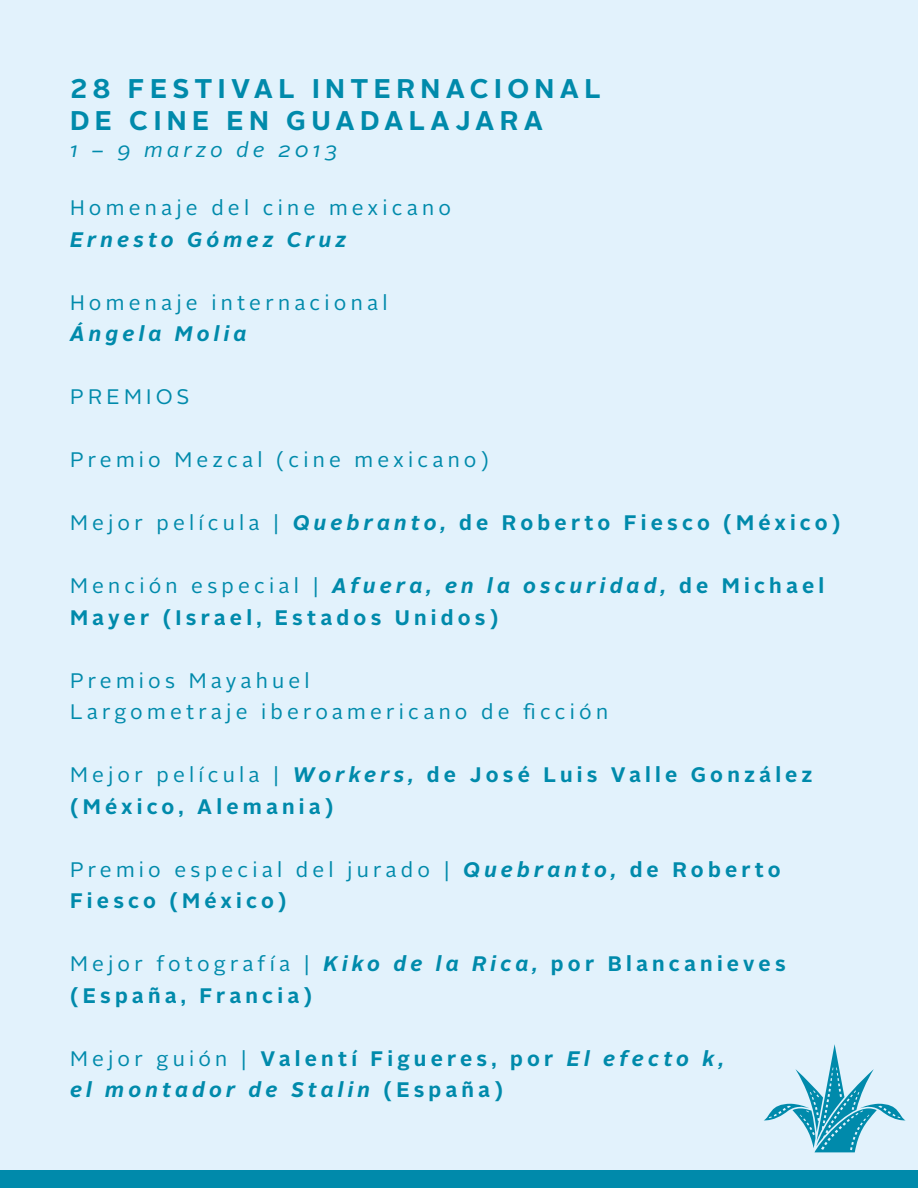
<style>
.page{position:relative;width:918px;height:1188px;background:#e2f2fc}
.page>*{position:absolute;margin:0;border:0;box-sizing:border-box;transform-origin:0 0}
.t1{font:700 27px/31.5px "Alright Sans";letter-spacing:.2em;color:#008aab}
.t2{font:700 21px/31.5px "Alright Sans";letter-spacing:.2em;color:#008aab}
.t3{font:21px/31.5px "Alright Sans";letter-spacing:.2em;color:#008aab}
.t4{font:italic 700 21px/31.5px "Alright Sans";letter-spacing:.2em;color:#008aab}
.t5{font:italic 21px "Alright Sans";letter-spacing:.2em;color:#008aab}
.s1{font-weight:400}
.s2{font-style:italic}
.s3{font-weight:700;font-style:italic}
.s4{font-weight:700}
.s5{font-weight:400;font-style:normal}
.s6{font-style:normal}
</style>
<div class="page">
<svg style="left:764px;top:1044px;width:142px;height:108px"></svg>
<div style="left:0;top:1170px;width:918px;height:18px;background:#008aab"></div>
<p class="t1" style="left:70px;top:73px;width:532px">28 FESTIVAL INTERNACIONAL<br>DE CINE EN GUADALAJARA</p>
<p class="t5" style="left:70px;top:135px;width:269px">1 – 9 marzo de 2013</p>
<p class="t3" style="left:70px;top:193px;width:383px">Homenaje del cine mexicano</p>
<p class="t4" style="left:70px;top:224px;width:278px">Ernesto Gómez Cruz</p>
<p class="t3" style="left:70px;top:287px;width:319px">Homenaje internacional</p>
<p class="t4" style="left:70px;top:318px;width:178px">Ángela Molia</p>
<p class="t3" style="left:70px;top:382px;width:121px">PREMIOS</p>
<p class="t3" style="left:70px;top:445px;width:420px">Premio Mezcal (cine mexicano)</p>
<p class="t2" style="left:70px;top:507px;width:772px"><span class="s1">Mejor película |</span> <span class="s2">Quebranto,</span> de Roberto Fiesco (México)</p>
<p class="t2" style="left:70px;top:570px;width:756px"><span class="s1">Mención especial |</span> <span class="s2">Afuera, en la oscuridad,</span> de Michael<br>Mayer (Israel, Estados Unidos)</p>
<p class="t3" style="left:70px;top:665px;width:441px">Premios Mayahuel<br>Largometraje iberoamericano de</p>
<p class="t3" style="left:540px;top:697px;width:69px">cción</p>
<p class="t2" style="left:70px;top:759px;width:744px"><span class="s1">Mejor película |</span> <span class="s2">Workers,</span> de José Luis Valle González (México, Alemania)</p>
<p class="t3" style="left:70px;top:854px;width:712px">Premio especial del jurado | <span class="s3">Quebranto,</span> <span class="s4">de Roberto<br>Fiesco (México)</span></p>
<p class="t2" style="left:70px;top:948px;width:717px"><span class="s1">Mejor fotografía |</span> <span class="s2">Kiko de la Rica,</span> por Blancanieves (España, Francia)</p>
<p class="t4" style="left:70px;top:1043px;width:655px"><span class="s5">Mejor guión |</span> <span class="s6">Valentí Figueres, por</span> El efecto k, el montador de Stalin <span class="s6">(España)</span></p>
</div>
